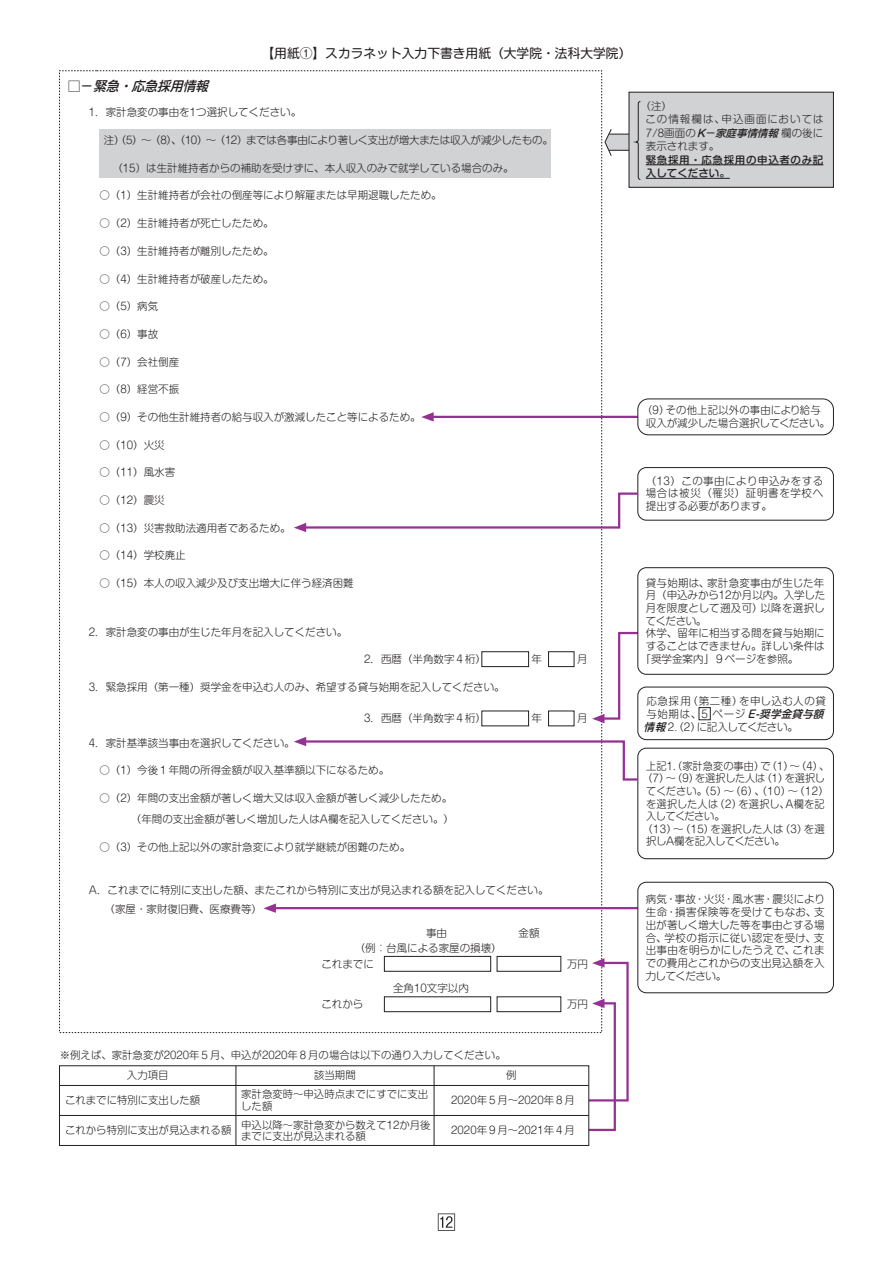
<style>
.page{position:relative;width:893px;height:1263px;background:#fff}
.page>*{position:absolute;margin:0;border:0;box-sizing:border-box;transform-origin:0 0}
.t1{font:italic 500 13.2px "Shin M Go Pro";color:#231f20}
.t2{font:12.75px "Shin M Go Pro";color:#231f20}
.t3{font:300 10.65px/12.8px "Shin M Go Pro";color:#231f20;text-align:justify}
.t4{font:300 10.65px/12.8px "Shin M Go Pro";letter-spacing:.055em;color:#231f20}
.t5{font:300 10.65px/13.2px "Shin M Go Pro";letter-spacing:-.035em;color:#231f20}
.t6{font:300 10.5px/21.5px "Shin M Go Pro";color:#231f20}
.t7{font:300 10.5px "Shin M Go Pro";letter-spacing:-.03em;color:#231f20}
.t8{font:300 10.5px/13.5px "Shin M Go Pro";letter-spacing:.07em;color:#231f20}
.t9{font:500 10.5px/13.5px "Shin M Go Pro";letter-spacing:.06em;color:#231f20}
.t10{font:300 10.5px "Shin M Go Pro";letter-spacing:-.035em;color:#231f20}
.t11{font:300 10.5px "Shin M Go Pro";letter-spacing:-.05em;color:#231f20}
.t12{font:300 10.35px/11.7px "Shin M Go Pro";color:#231f20}
.t13{font:italic 500 10.2px "Shin M Go Pro";color:#231f20;scale:1.04 1}
.s1{font-style:normal;font-size:12.75px}
.s2{color:#fff}
.s3{font-weight:500;font-style:italic}
</style>
<div class="page">
<svg style="left:59px;top:70px;width:543px;height:963px"></svg>
<div style="left:638px;top:467px;width:196px;height:53px;border:1px solid #231f20;border-radius:9px"></div>
<div style="left:638px;top:748px;width:196px;height:111px;border:1px solid #231f20;border-radius:9px"></div>
<div style="left:482px;top:651px;width:47px;height:16px;border:1px solid #231f20"></div>
<div style="left:548px;top:651px;width:26px;height:16px;border:1px solid #231f20"></div>
<hr style="left:274px;top:907px;width:364px;height:2px;background:#953193">
<svg style="left:264px;top:903px;width:12px;height:10px"></svg>
<svg style="left:592px;top:631px;width:48px;height:92px"></svg>
<svg style="left:294px;top:491px;width:346px;height:41px"></svg>
<svg style="left:421px;top:412px;width:13px;height:10px"></svg>
<hr style="left:431px;top:416px;width:207px;height:2px;background:#953193">
<svg style="left:294px;top:737px;width:346px;height:45px"></svg>
<svg style="left:587px;top:958px;width:42px;height:174px"></svg>
<div style="left:638px;top:399px;width:196px;height:36px;border:1px solid #231f20;border-radius:11px"></div>
<div style="left:638px;top:567px;width:196px;height:107px;border:1px solid #231f20;border-radius:9px"></div>
<div style="left:638px;top:882px;width:196px;height:111px;border:1px solid #231f20;border-radius:9px"></div>
<div style="left:384px;top:956px;width:107px;height:15px;border:1px solid #231f20"></div>
<div style="left:497px;top:956px;width:64px;height:15px;border:1px solid #231f20"></div>
<div style="left:384px;top:996px;width:107px;height:16px;border:1px solid #231f20"></div>
<div style="left:497px;top:996px;width:64px;height:16px;border:1px solid #231f20"></div>
<div style="left:59px;top:1065px;width:530px;height:81px;border:1px solid #231f20"></div>
<hr style="left:59px;top:1085px;width:530px;height:1px;background:#231f20">
<hr style="left:60px;top:1115px;width:529px;height:1px;background:#231f20">
<hr style="left:236px;top:1066px;width:1px;height:79px;background:#231f20">
<hr style="left:434px;top:1066px;width:1px;height:79px;background:#231f20">
<div style="left:638px;top:687px;width:196px;height:53px;border:1px solid #231f20;border-radius:9px"></div>
<div style="left:629px;top:92px;width:204px;height:95px;background:#d1d2d4"></div>
<div style="left:629px;top:92px;width:205px;height:96px;border:1px solid #231f20"></div>
<svg style="left:604px;top:101px;width:37px;height:79px"></svg>
<hr style="left:646px;top:165px;width:177px;height:1px;background:#231f20">
<hr style="left:646px;top:178px;width:84px;height:1px;background:#231f20">
<svg style="left:438px;top:1213px;width:17px;height:18px"></svg>
<div style="left:699px;top:707px;width:12px;height:13px;border:1px solid #231f20"></div>
<p class="t2" style="left:261px;top:43px;width:371px">【用紙①】スカラネット入力下書き用紙（大学院・法科大学院）</p>
<p class="t1" style="left:68px;top:75px;width:147px"><span class="s1">□ －</span>緊急・応急採用情報</p>
<p class="t6" style="left:89px;top:101px;width:214px">1．家計急変の事由を1つ選択してください。</p>
<p class="t7" style="left:99px;top:132px;width:456px">　注）（5）～（8）、（10）～（12）までは各事由により著しく支出が増大または収入が減少したもの。</p>
<p class="t6" style="left:107px;top:156px;width:408px">　（15）は生計維持者からの補助を受けずに、本人収入のみで就学している場合のみ。</p>
<p class="t6" style="left:99px;top:184px;width:344px">○（1）生計維持者が会社の倒産等により解雇または早期退職したため。</p>
<p class="t6" style="left:99px;top:211px;width:176px">○（2）生計維持者が死亡したため。</p>
<p class="t6" style="left:99px;top:239px;width:176px">○（3）生計維持者が離別したため。</p>
<p class="t6" style="left:99px;top:267px;width:176px">○（4）生計維持者が破産したため。</p>
<p class="t6" style="left:99px;top:294px;width:60px">○（5）病気</p>
<p class="t6" style="left:99px;top:322px;width:60px">○（6）事故</p>
<p class="t6" style="left:99px;top:350px;width:81px">○（7）会社倒産</p>
<p class="t6" style="left:99px;top:377px;width:81px">○（8）経営不振</p>
<p class="t6" style="left:99px;top:405px;width:323px">○（9）その他生計維持者の給与収入が激減したこと等によるため。</p>
<p class="t6" style="left:99px;top:433px;width:67px">○（10）火災</p>
<p class="t6" style="left:99px;top:460px;width:77px">○（11）風水害</p>
<p class="t6" style="left:99px;top:488px;width:67px">○（12）震災</p>
<p class="t6" style="left:99px;top:516px;width:193px">○（13）災害救助法適用者であるため。</p>
<p class="t6" style="left:99px;top:543px;width:88px">○（14）学校廃止</p>
<p class="t6" style="left:99px;top:571px;width:256px">○（15）本人の収入減少及び支出増大に伴う経済困難</p>
<p class="t6" style="left:68px;top:620px;width:281px">　　2．家計急変の事由が生じた年月を記入してください。</p>
<p class="t8" style="left:645px;top:98px;width:180px;text-indent:-5px">（注）<br>この情報欄は、申込画面においては<br>7/8画面の　　　　　　　　欄の後に表示されます。</p>
<p class="t9" style="left:646px;top:152px;width:179px">緊急採用・応急採用の申込者のみ記入してください。</p>
<p class="t13" style="left:697px;top:124px;width:83px">K－家庭事情情報</p>
<p class="t6" style="left:646px;top:403px;width:186px;line-height:12.8px;text-indent:-4px">（9）その他上記以外の事由により給与収入が減少した場合選択してください。</p>
<p class="t3" style="left:646px;top:473px;width:179px">（13）この事由により申込みをする場合は被災（罹災）証明書を学校へ提出する必要があります。</p>
<p class="t3" style="left:646px;top:575px;width:181px;text-align:left">貸与始期は、家計急変事由が生じた年月（申込みから12か月以内。入学した月を限度として遡及可）以降を選択してください。<br>休学、留年に相当する間を貸与始期にすることはできません。詳しい条件は｢奨学金案内」９ページを参照。</p>
<p class="t4" style="left:646px;top:693px;width:181px">応急採用（第二種）を申し込む人の貸与始期は、5 ページ<span class="s2">E-</span><span class="s3">E-奨学</span></p>
<p class="t6" style="left:364px;top:647px;width:123px">2．西暦（半角数字４桁）</p>
<p class="t6" style="left:532px;top:647px;width:57px">年　 　 月</p>
<p class="t6" style="left:68px;top:675px;width:438px">　　3．緊急採用（第一種）奨学金を申込む人のみ、希望する貸与始期を記入してください。</p>
<p class="t5" style="left:643px;top:706px;width:185px;text-indent:114px"><span class="s2">奨学金貸</span><span class="s3">与額情報</span>（. 2 に）記入してください。</p>
<p class="t6" style="left:364px;top:706px;width:123px">3．西暦（半角数字４桁）</p>
<p class="t6" style="left:532px;top:706px;width:57px">年　 　 月</p>
<p class="t3" style="left:668px;top:719px;width:8px">2</p>
<p class="t6" style="left:646px;top:754px;width:185px">上記1（．家計急変の事由）で（1）～（4）、</p>
<p class="t6" style="left:642px;top:766px;width:184px">（7）～（9）を選択した人は（1）を選択し</p>
<p class="t6" style="left:646px;top:779px;width:184px">てください。（5）～（6）、（10）～（12）</p>
<p class="t6" style="left:646px;top:792px;width:180px">を選択した人は（2）を選択し、A欄を記</p>
<p class="t11" style="left:646px;top:808px;width:80px">入してください。</p>
<p class="t6" style="left:642px;top:817px;width:184px">（13）～（15）を選択した人は（3）を選</p>
<p class="t10" style="left:646px;top:833px;width:140px">択しA欄を記入してください。</p>
<p class="t6" style="left:68px;top:731px;width:228px">　　4．家計基準該当事由を選択してください。</p>
<p class="t6" style="left:99px;top:758px;width:291px">○（1）今後１年間の所得金額が収入基準額以下になるため。</p>
<p class="t6" style="left:99px;top:786px;width:356px;text-align:right">○（2）年間の支出金額が著しく増大又は収入金額が著しく減少したため。　　（年間の支出金額が著しく増加した人はA欄を記入してください。）</p>
<p class="t6" style="left:99px;top:835px;width:312px">○（3）その他上記以外の家計急変により就学継続が困難のため。</p>
<p class="t6" style="left:99px;top:879px;width:451px;line-height:19.2px;text-indent:-32px">　　A．これまでに特別に支出した額、またこれから特別に支出が見込まれる額を記入してください。　（家屋・家財復旧費、医療費等）</p>
<p class="t3" style="left:646px;top:892px;width:181px">病気・事故・火災・風水害・震災により生命・損害保険等を受けてもなお、支出が著しく増大した等を事由とする場合、学校の指示に従い認定を受け、支出事由を明らかにしたうえで、これまでの費用とこれからの支出見込額を入力してください。</p>
<p class="t6" style="left:426px;top:921px;width:22px">事由</p>
<p class="t6" style="left:519px;top:921px;width:22px">金額</p>
<p class="t6" style="left:355px;top:936px;width:148px">（例：台風による家屋の損壊）</p>
<p class="t6" style="left:321px;top:952px;width:54px">これまでに</p>
<p class="t6" style="left:567px;top:952px;width:22px">万円</p>
<p class="t6" style="left:393px;top:976px;width:77px">全角10文字以内</p>
<p class="t6" style="left:321px;top:992px;width:43px">これから</p>
<p class="t6" style="left:567px;top:992px;width:22px">万円</p>
<p class="t12" style="left:127px;top:1044px;width:380px;line-height:20.2px;text-indent:-67px">※例えば、家計急変が2020年５月、申込が2020年８月の場合は以下の通り入力してください。入力項目</p>
<p class="t12" style="left:65px;top:1093px;width:137px">これまでに特別に支出した額</p>
<p class="t12" style="left:65px;top:1123px;width:168px">これから特別に支出が見込まれる額</p>
<p class="t12" style="left:314px;top:1068px;width:43px">該当期間</p>
<p class="t12" style="left:506px;top:1068px;width:12px">例</p>
<p class="t12" style="left:241px;top:1087px;width:189px">家計急変時～申込時点までにすでに支出した額</p>
<p class="t12" style="left:241px;top:1117px;width:191px">申込以降～家計急変から数えて12か月後までに支出が見込まれる額</p>
<p class="t12" style="left:451px;top:1093px;width:125px">2020年５月～2020年８月</p>
<p class="t12" style="left:451px;top:1123px;width:125px">2020年９月～2021年４月</p>
</div>
